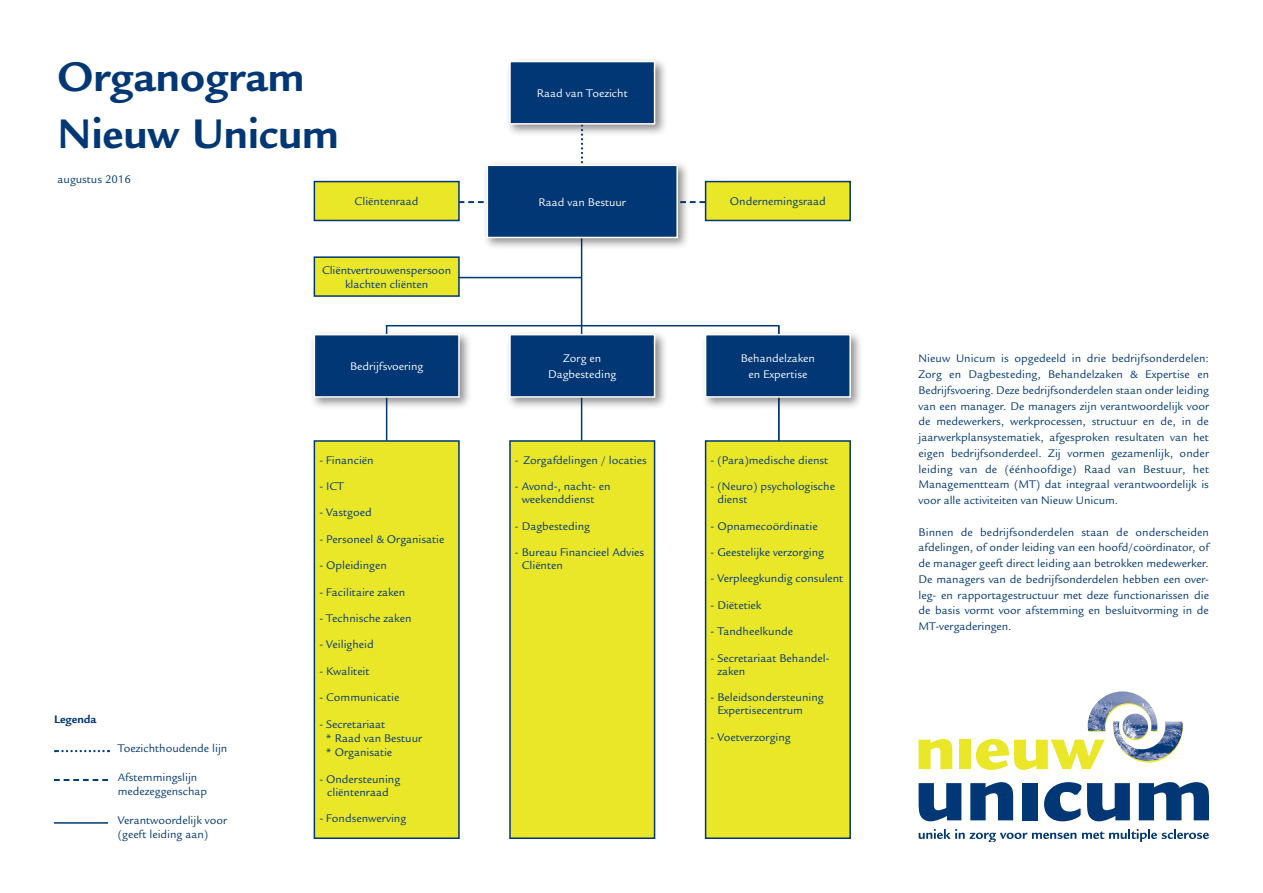
<style>
.page{position:relative;width:1263px;height:893px;background:#fff}
.page>*{position:absolute;margin:0;border:0;box-sizing:border-box;transform-origin:0 0}
.Standaard{font:700 45px/57px "Legacy Sans";color:#013775}
.Standaard-2{font:12px/15.8px "Legacy Sans";color:#013775}
.t1{font:12px "Legacy Sans";color:#fff}
.t2{font:700 12px "Legacy Sans";color:#013775}
</style>
<div class="page">
<hr style="left:778px;top:326px;width:1px;height:142px;background:#013775">
<hr style="left:386px;top:325px;width:1px;height:116px;background:#013775">
<div style="left:314px;top:441px;width:145px;height:397px;background:#e9e727"></div>
<div style="left:314px;top:440px;width:146px;height:399px;border:2px solid #013775"></div>
<div style="left:310px;top:330px;width:162px;height:80px;background:#231f20;opacity:.5"></div>
<div style="left:314px;top:335px;width:145px;height:62px;background:#013775"></div>
<div style="left:314px;top:334px;width:146px;height:64px;border:2px solid #fff"></div>
<div style="left:314px;top:257px;width:145px;height:39px;background:#e9e727"></div>
<div style="left:314px;top:256px;width:146px;height:41px;border:2px solid #013775"></div>
<div style="left:510px;top:441px;width:144px;height:397px;background:#e9e727"></div>
<div style="left:509px;top:440px;width:146px;height:399px;border:2px solid #013775"></div>
<div style="left:701px;top:330px;width:162px;height:80px;background:#231f20;opacity:.5"></div>
<div style="left:706px;top:335px;width:144px;height:62px;background:#013775"></div>
<div style="left:705px;top:334px;width:146px;height:64px;border:2px solid #fff"></div>
<div style="left:706px;top:182px;width:144px;height:38px;background:#e9e727"></div>
<div style="left:705px;top:181px;width:146px;height:40px;border:2px solid #013775"></div>
<hr style="left:581px;top:221px;width:1px;height:220px;background:#013775">
<div style="left:505px;top:330px;width:163px;height:80px;background:#231f20;opacity:.5"></div>
<div style="left:510px;top:335px;width:144px;height:62px;background:#013775"></div>
<div style="left:509px;top:334px;width:146px;height:64px;border:2px solid #fff"></div>
<hr style="left:459px;top:277px;width:123px;height:1px;background:#013775">
<hr style="left:386px;top:325px;width:393px;height:1px;background:#013775">
<svg style="left:459px;top:138px;width:246px;height:77px"></svg>
<div style="left:505px;top:57px;width:163px;height:80px;background:#231f20;opacity:.5"></div>
<div style="left:510px;top:62px;width:144px;height:62px;background:#013775"></div>
<div style="left:509px;top:61px;width:146px;height:64px;border:2px solid #fff"></div>
<div style="left:706px;top:441px;width:144px;height:397px;background:#e9e727"></div>
<div style="left:705px;top:440px;width:146px;height:399px;border:2px solid #013775"></div>
<div style="left:483px;top:161px;width:207px;height:90px;background:#231f20;opacity:.5"></div>
<div style="left:487px;top:165px;width:190px;height:72px;background:#013775"></div>
<div style="left:487px;top:165px;width:191px;height:73px;border:2px solid #fff"></div>
<div style="left:314px;top:182px;width:145px;height:38px;background:#e9e727"></div>
<div style="left:314px;top:181px;width:146px;height:40px;border:2px solid #013775"></div>
<svg style="left:919px;top:783px;width:42px;height:38px"></svg>
<svg style="left:970px;top:782px;width:43px;height:38px"></svg>
<div style="left:1022px;top:783px;width:15px;height:37px;background:#013775"></div>
<svg style="left:1044px;top:782px;width:37px;height:39px"></svg>
<svg style="left:1087px;top:783px;width:43px;height:38px"></svg>
<svg style="left:1139px;top:782px;width:70px;height:38px"></svg>
<svg style="left:918px;top:739px;width:34px;height:30px"></svg>
<div style="left:959px;top:740px;width:12px;height:29px;background:#e9e727"></div>
<svg style="left:976px;top:722px;width:182px;height:48px"></svg>
<img style="left:1088px;top:691px;width:95px;height:70px">
<svg style="left:919px;top:829px;width:157px;height:13px"></svg>
<svg style="left:1082px;top:829px;width:127px;height:13px"></svg>
<svg style="left:55px;top:750px;width:54px;height:2px"></svg>
<svg style="left:54px;top:779px;width:54px;height:2px"></svg>
<hr style="left:54px;top:822px;width:54px;height:2px;background:#013775">
<p class="Standaard" style="left:58px;top:49px;width:283px">Organogram<br>Nieuw Unicum</p>
<p class="Standaard-2" style="left:58px;top:171px;width:75px">augustus 2016</p>
<p class="t1" style="left:537px;top:87px;width:92px">Raad van Toezicht</p>
<p class="Standaard-2" style="left:355px;top:194px;width:65px">Cliëntenraad</p>
<p class="t1" style="left:539px;top:195px;width:89px">Raad van Bestuur</p>
<p class="t2" style="left:54px;top:712px;width:44px">Legenda</p>
<p class="Standaard-2" style="left:118px;top:740px;width:111px">Toezichthoudende lijn</p>
<p class="Standaard-2" style="left:118px;top:770px;width:91px;line-height:14.4px">Afstemmingslijn medezeggenschap</p>
<p class="Standaard-2" style="left:118px;top:813px;width:111px;line-height:14.4px">Verantwoordelijk voor (geeft leiding aan)</p>
<p class="Standaard-2" style="left:322px;top:263px;width:131px;line-height:14.4px;text-align:center">Cliëntvertrouwenspersoon klachten cliënten</p>
<p class="t1" style="left:350px;top:360px;width:75px">Bedrijfsvoering</p>
<p class="Standaard-2" style="left:319px;top:452px;width:56px">- Financiën</p>
<p class="Standaard-2" style="left:319px;top:478px;width:26px">- ICT</p>
<p class="Standaard-2" style="left:319px;top:505px;width:54px">- Vastgoed</p>
<p class="Standaard-2" style="left:319px;top:531px;width:127px">- Personeel &amp; Organisatie</p>
<p class="Standaard-2" style="left:319px;top:558px;width:69px">- Opleidingen</p>
<p class="Standaard-2" style="left:319px;top:584px;width:87px">- Facilitaire zaken</p>
<p class="Standaard-2" style="left:319px;top:610px;width:94px">- Technische zaken</p>
<p class="Standaard-2" style="left:319px;top:637px;width:56px">- Veiligheid</p>
<p class="Standaard-2" style="left:319px;top:663px;width:52px">- Kwaliteit</p>
<p class="Standaard-2" style="left:319px;top:690px;width:82px">- Communicatie</p>
<p class="Standaard-2" style="left:319px;top:716px;width:67px">- Secretariaat</p>
<p class="Standaard-2" style="left:325px;top:730px;width:98px">* Raad van Bestuur</p>
<p class="Standaard-2" style="left:325px;top:745px;width:68px">* Organisatie</p>
<p class="Standaard-2" style="left:319px;top:772px;width:82px;line-height:13.2px;text-align:center">- Ondersteuning cliëntenraad</p>
<p class="Standaard-2" style="left:319px;top:811px;width:88px">- Fondsenwerving</p>
<p class="t1" style="left:563px;top:352px;width:40px">Zorg en</p>
<p class="t1" style="left:548px;top:367px;width:70px">Dagbesteding</p>
<p class="Standaard-2" style="left:515px;top:452px;width:133px">- Zorgafdelingen / locaties</p>
<p class="Standaard-2" style="left:522px;top:480px;width:90px;line-height:13.2px;text-indent:-7px">- Avond-, nacht- en weekenddienst</p>
<p class="Standaard-2" style="left:515px;top:518px;width:77px">- Dagbesteding</p>
<p class="Standaard-2" style="left:522px;top:546px;width:124px;line-height:13.2px;text-indent:-7px">- Bureau Financieel Advies<br>Cliënten</p>
<p class="Standaard-2" style="left:730px;top:194px;width:97px">Ondernemingsraad</p>
<p class="t1" style="left:741px;top:352px;width:76px">Behandelzaken</p>
<p class="t1" style="left:748px;top:367px;width:61px">en Expertise</p>
<p class="Standaard-2" style="left:711px;top:452px;width:119px">- (Para)medische dienst</p>
<p class="Standaard-2" style="left:717px;top:480px;width:119px;line-height:13.2px;text-indent:-7px">- (Neuro) psychologische dienst</p>
<p class="Standaard-2" style="left:711px;top:518px;width:109px">- Opnamecoördinatie</p>
<p class="Standaard-2" style="left:711px;top:544px;width:115px">- Geestelijke verzorging</p>
<p class="Standaard-2" style="left:711px;top:571px;width:134px">- Verpleegkundig consulent</p>
<p class="Standaard-2" style="left:711px;top:597px;width:52px">- Diëtetiek</p>
<p class="Standaard-2" style="left:711px;top:624px;width:84px">- Tandheelkunde</p>
<p class="Standaard-2" style="left:717px;top:651px;width:114px;line-height:13.2px;text-indent:-7px">- Secretariaat Behandel&shy;zaken</p>
<p class="Standaard-2" style="left:717px;top:691px;width:108px;line-height:13.2px;text-indent:-7px">- Beleidsondersteuning<br>Expertisecentrum</p>
<p class="Standaard-2" style="left:711px;top:729px;width:82px">- Voetverzorging</p>
<p class="Standaard-2" style="left:918px;top:351px;width:292px;text-align:justify">Nieuw Unicum is opgedeeld in drie bedrijfsonderdelen:<br>Zorg en Dagbesteding, Behandelzaken &amp; Expertise en Bedrijfsvoering. Deze bedrijfsonderdelen staan onder leiding van een manager. De managers zijn verantwoordelijk voor de medewerkers, werkprocessen, structuur en de, in de jaarwerkplansystematiek, afgesproken resultaten van het eigen bedrijfsonderdeel. Zij vormen gezamenlijk, onder leiding van de (éénhoofdige) Raad van Bestuur, het Managementteam (MT) dat integraal verantwoordelijk is voor alle activiteiten van Nieuw Unicum.</p>
<p class="Standaard-2" style="left:918px;top:524px;width:292px;text-align:justify">Binnen de bedrijfsonderdelen staan de onderscheiden afdelingen, of onder leiding van een hoofd/coördinator, of de manager geeft direct leiding aan betrokken medewerker.<br>De managers van de bedrijfsonderdelen hebben een over&shy;leg- en rapportagestructuur met deze functionarissen die de basis vormt voor afstemming en besluitvorming in de MT-vergaderingen.</p>
</div>
